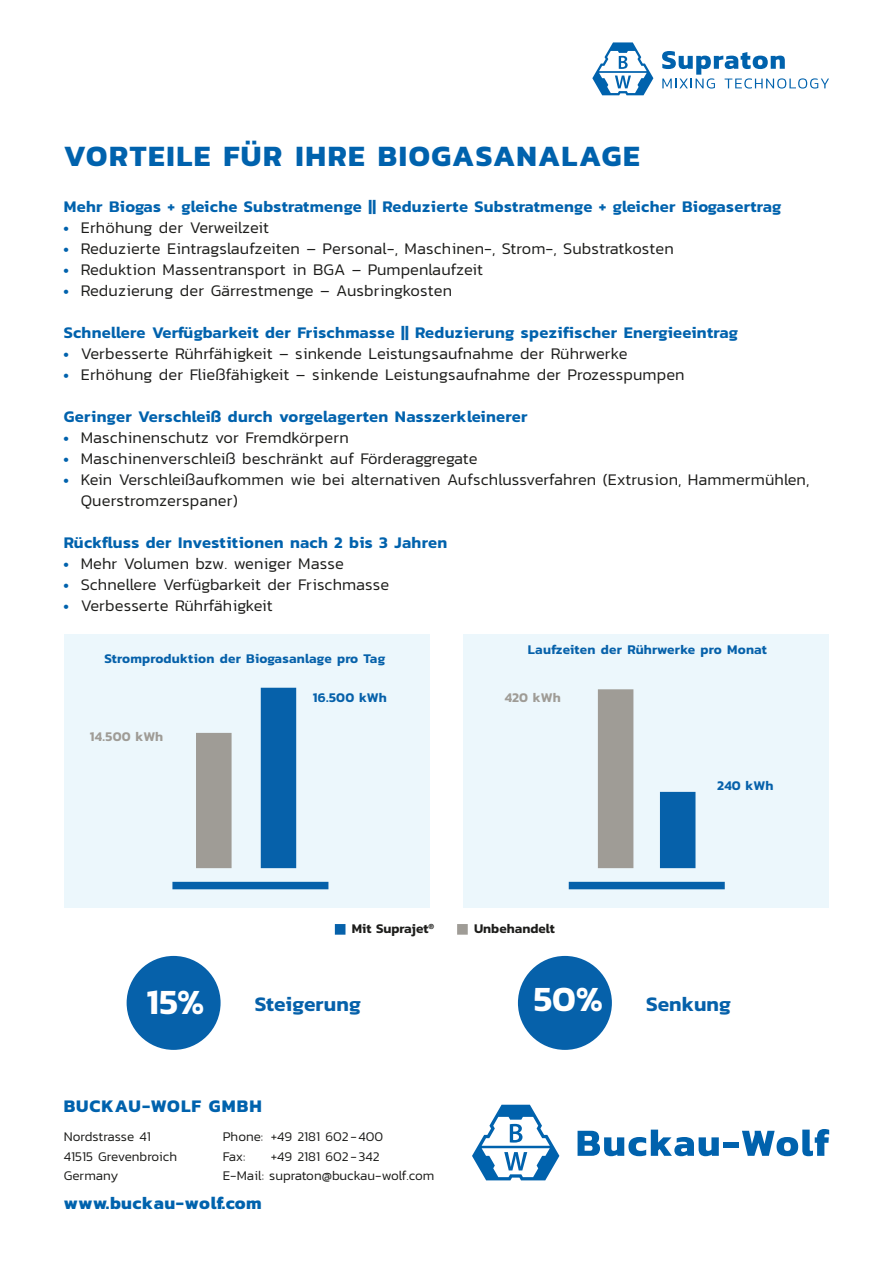
<style>
.page{position:relative;width:893px;height:1263px;background:#fff}
.page>*{position:absolute;margin:0;border:0;box-sizing:border-box;transform-origin:0 0}
.t1{font:600 36px "Kanit";color:#fff}
.t2{font:700 30px "Kanit";letter-spacing:.05em;color:#0062ad}
.t3{font:600 21px "Kanit";letter-spacing:.005em;color:#0661aa}
.t4{font:700 18px "Kanit";letter-spacing:.03em;color:#0062ad}
.t5{font:700 18px "Kanit";letter-spacing:.05em;color:#0062ad}
.t6{font:300 16.5px/21px "Kanit";letter-spacing:.005em;color:#1d1d1b}
.t7{font:600 16.5px "Kanit";letter-spacing:.02em;color:#0062ad}
.t8{font:300 13.5px "Kanit";color:#1d1d1b}
.t9{font:600 13.5px "Kanit";letter-spacing:.02em;color:#0661aa}
.t10{font:600 13.5px "Kanit";color:#1d1d1b}
.t11{font:600 13.5px "Kanit";letter-spacing:.01em;color:#9f9c96}
.s1{font-weight:900;font-size:15px;color:#0062ad}
.s2{font-size:36px;color:#fff}
</style>
<div class="page">
<div style="left:463px;top:634px;width:366px;height:273px;background:#ecf7fc"></div>
<div style="left:64px;top:634px;width:365px;height:273px;background:#ecf7fc"></div>
<div style="left:598px;top:689px;width:35px;height:179px;background:#9f9c96"></div>
<div style="left:569px;top:882px;width:156px;height:7px;background:#0661aa"></div>
<div style="left:660px;top:792px;width:35px;height:76px;background:#0661aa"></div>
<div style="left:261px;top:688px;width:35px;height:180px;background:#0661aa"></div>
<div style="left:172px;top:882px;width:156px;height:7px;background:#0661aa"></div>
<div style="left:196px;top:733px;width:36px;height:135px;background:#9f9c96"></div>
<div style="left:127px;top:956px;width:94px;height:94px;background:#0661aa;border-radius:50%"></div>
<div style="left:518px;top:956px;width:94px;height:94px;background:#0661aa;border-radius:50%"></div>
<div style="left:335px;top:924px;width:10px;height:11px;background:#0661aa"></div>
<svg style="left:457px;top:924px;width:11px;height:11px"></svg>
<svg style="left:472px;top:1105px;width:87px;height:75px"></svg>
<svg style="left:578px;top:1129px;width:141px;height:27px"></svg>
<div style="left:723px;top:1142px;width:16px;height:5px;background:#0062ad"></div>
<svg style="left:742px;top:1129px;width:87px;height:27px"></svg>
<svg style="left:662px;top:51px;width:167px;height:38px"></svg>
<svg style="left:592px;top:43px;width:61px;height:52px"></svg>
<h2 class="t2" style="left:64px;top:133px;width:577px">VORTEILE FÜR IHRE BIOGASANALAGE</h2>
<p class="t7" style="left:64px;top:194px;width:719px">Mehr Biogas + gleiche Substratmenge || Reduzierte Substratmenge + gleicher Biogasertrag</p>
<p class="t6" style="left:64px;top:217px;width:207px"><span class="s1">•</span> Erhöhung der Verweilzeit</p>
<p class="t6" style="left:64px;top:238px;width:612px"><span class="s1">•</span> Reduzierte Eintragslaufzeiten – Personal-, Maschinen-, Strom-, Substratkosten</p>
<p class="t6" style="left:64px;top:259px;width:421px"><span class="s1">•</span> Reduktion Massentransport in BGA – Pumpenlaufzeit</p>
<p class="t6" style="left:64px;top:280px;width:390px"><span class="s1">•</span> Reduzierung der Gärrestmenge – Ausbringkosten</p>
<p class="t7" style="left:64px;top:320px;width:676px">Schnellere Verfügbarkeit der Frischmasse || Reduzierung spezifischer Energieeintrag</p>
<p class="t6" style="left:64px;top:343px;width:565px"><span class="s1">•</span> Verbesserte Rührfähigkeit – sinkende Leistungsaufnahme der Rührwerke</p>
<p class="t6" style="left:64px;top:364px;width:622px"><span class="s1">•</span> Erhöhung der Fließfähigkeit – sinkende Leistungsaufnahme der Prozesspumpen</p>
<p class="t7" style="left:64px;top:404px;width:465px">Geringer Verschleiß durch vorgelagerten Nasszerkleinerer</p>
<p class="t6" style="left:64px;top:427px;width:286px"><span class="s1">•</span> Maschinenschutz vor Fremdkörpern</p>
<p class="t6" style="left:64px;top:448px;width:415px"><span class="s1">•</span> Maschinenverschleiß beschränkt auf Förderaggregate</p>
<p class="t6" style="left:81px;top:469px;width:730px;text-indent:-17px"><span class="s1">•</span> Kein Verschleißaufkommen wie bei alternativen Aufschlussverfahren (Extrusion, Hammermühlen,<br>Querstromzerspaner)</p>
<p class="t7" style="left:64px;top:530px;width:385px">Rückfluss der Investitionen nach 2 bis 3 Jahren</p>
<p class="t6" style="left:64px;top:553px;width:282px"><span class="s1">•</span> Mehr Volumen bzw. weniger Masse</p>
<p class="t6" style="left:64px;top:574px;width:327px"><span class="s1">•</span> Schnellere Verfügbarkeit der Frischmasse</p>
<p class="t6" style="left:64px;top:595px;width:210px"><span class="s1">•</span> Verbesserte Rührfähigkeit</p>
<p class="t9" style="left:528px;top:639px;width:240px">Laufzeiten der Rührwerke pro Monat</p>
<p class="t9" style="left:104px;top:648px;width:282px">Stromproduktion der Biogasanlage pro Tag</p>
<p class="t9" style="left:313px;top:687px;width:75px">16.500 kWh</p>
<p class="t11" style="left:90px;top:726px;width:75px">14.500 kWh</p>
<p class="t11" style="left:505px;top:687px;width:58px">420 kWh</p>
<p class="t10" style="left:352px;top:918px;width:84px">Mit Suprajet<sup>®</sup></p>
<p class="t10" style="left:474px;top:918px;width:82px">Unbehandelt</p>
<p class="t9" style="left:717px;top:775px;width:58px">240 kWh</p>
<h1 class="t1" style="left:147px;top:975px;width:59px">15%</h1>
<p class="t3" style="left:255px;top:988px;width:108px">Steigerung</p>
<p class="t3" style="left:534px;top:988px;width:199px"><span class="s2">50%</span> Senkung</p>
<p class="t5" style="left:64px;top:1092px;width:199px">BUCKAU-WOLF GMBH</p>
<p class="t8" style="left:64px;top:1127px;width:89px">Nordstrasse 41</p>
<p class="t8" style="left:223px;top:1127px;width:162px">Phone: +49 2181 602 - 400</p>
<p class="t8" style="left:64px;top:1147px;width:115px">41515 Grevenbroich</p>
<p class="t8" style="left:223px;top:1147px;width:24px">Fax:</p>
<p class="t8" style="left:271px;top:1147px;width:110px">+49 2181 602 - 342</p>
<p class="t8" style="left:64px;top:1166px;width:56px">Germany</p>
<p class="t8" style="left:223px;top:1166px;width:213px">E-Mail: supraton@buckau-wolf.com</p>
<p class="t4" style="left:64px;top:1189px;width:200px">www.buckau-wolf.com</p>
</div>
